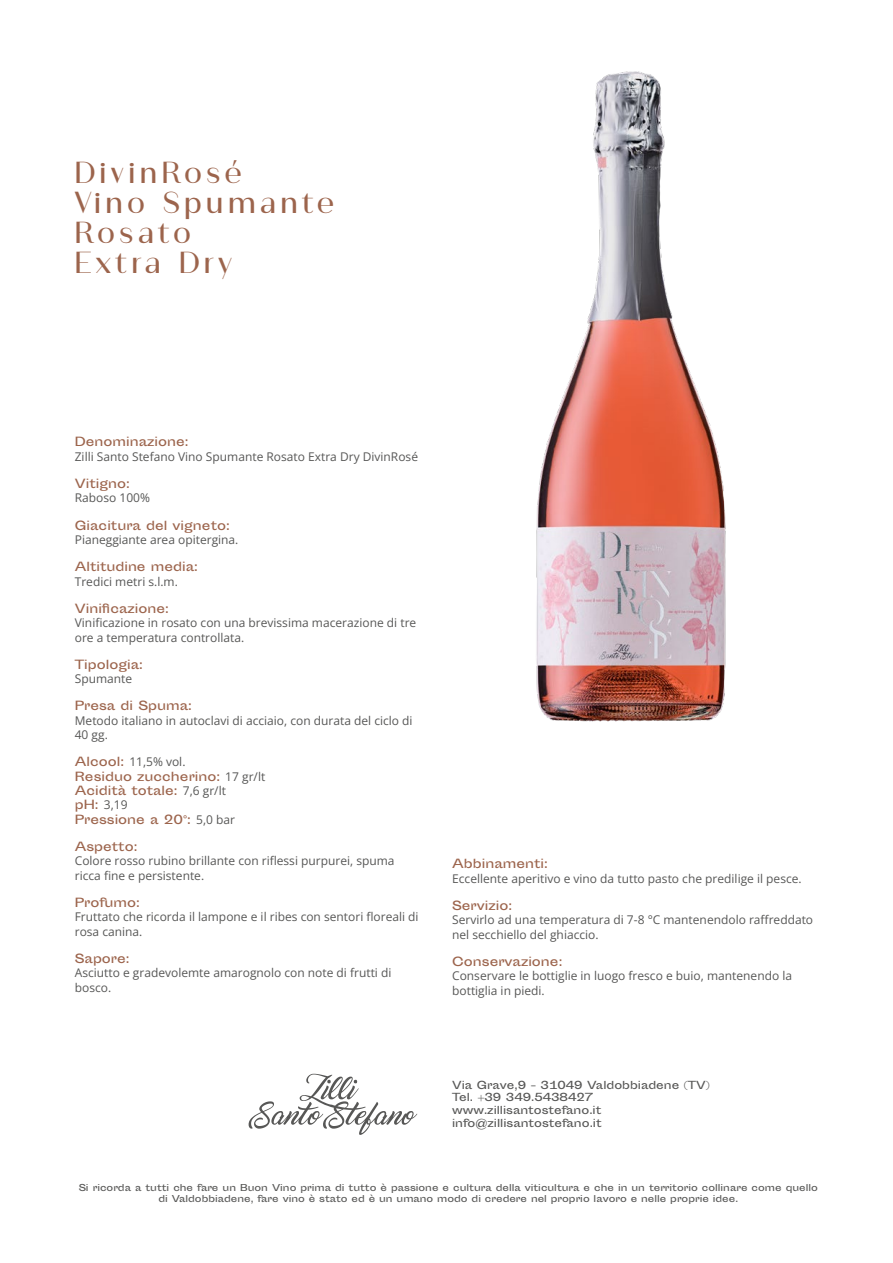
<style>
.page{position:relative;width:893px;height:1263px;background:#fff}
.page>*{position:absolute;margin:0;border:0;box-sizing:border-box;transform-origin:0 0}
.t1{font:500 30.45px/30.2px "Ravensara Sans";letter-spacing:.14em;color:#9c644c}
.t2{font:12px/14.4px "Open Sans";color:#575756}
.t3{font:12px/14.4px "Sporting Grotesque";color:#9c644c}
.t4{font:10.5px/12.6px "Sporting Grotesque";color:#575756}
.t5{font:9px/10.8px "Sporting Grotesque";color:#575756;text-align:center}
.s1{font-family:"Sporting Grotesque";color:#9c644c}
.s2{font-family:"Open Sans";color:#575756}
</style>
<div class="page">
<svg style="left:249px;top:1074px;width:168px;height:61px"></svg>
<img style="left:536px;top:71px;width:190px;height:651px">
<h1 class="t1" style="left:75px;top:158px;width:261px">DivinRosé<br>Vino Spumante<br>Rosato<br>Extra Dry</h1>
<p class="t3" style="left:75px;top:435px;width:115px">Denominazione:</p>
<p class="t2" style="left:75px;top:449px;width:345px">Zilli Santo Stefano Vino Spumante Rosato Extra Dry DivinRosé</p>
<p class="t3" style="left:75px;top:477px;width:56px">Vitigno:</p>
<p class="t2" style="left:75px;top:491px;width:77px">Raboso 100%</p>
<p class="t3" style="left:75px;top:518px;width:156px">Giacitura del vigneto:</p>
<p class="t2" style="left:75px;top:532px;width:165px">Pianeggiante area opitergina.</p>
<p class="t3" style="left:75px;top:560px;width:125px">Altitudine media:</p>
<p class="t2" style="left:75px;top:574px;width:105px">Tredici metri s.l.m.</p>
<p class="t3" style="left:75px;top:601px;width:96px">Vinificazione:</p>
<p class="t2" style="left:75px;top:615px;width:343px">Vinificazione in rosato con una brevissima macerazione di tre ore a temperatura controllata.</p>
<p class="t3" style="left:75px;top:657px;width:70px">Tipologia:</p>
<p class="t2" style="left:75px;top:671px;width:59px">Spumante</p>
<p class="t3" style="left:75px;top:699px;width:119px">Presa di Spuma:</p>
<p class="t2" style="left:75px;top:713px;width:339px">Metodo italiano in autoclavi di acciaio, con durata del ciclo di<br>40 gg.</p>
<p class="t2" style="left:75px;top:754px;width:112px"><span class="s1">Alcool:</span> 11,5% vol.</p>
<p class="t3" style="left:75px;top:769px;width:192px">Residuo zuccherino: <span class="s2">17 gr/lt<br></span>Acidità totale: <span class="s2">7,6 gr/lt</span></p>
<p class="t2" style="left:75px;top:797px;width:54px"><span class="s1">pH:</span> 3,19</p>
<p class="t3" style="left:75px;top:812px;width:162px">Pressione a 20°: <span class="s2">5,0 bar</span></p>
<p class="t3" style="left:75px;top:840px;width:64px">Aspetto:</p>
<p class="t2" style="left:75px;top:853px;width:321px">Colore rosso rubino brillante con riflessi purpurei, spuma ricca fine e persistente.</p>
<p class="t3" style="left:75px;top:895px;width:67px">Profumo:</p>
<p class="t2" style="left:75px;top:909px;width:345px">Fruttato che ricorda il lampone e il ribes con sentori floreali di rosa canina.</p>
<p class="t3" style="left:75px;top:951px;width:56px">Sapore:</p>
<p class="t2" style="left:75px;top:965px;width:318px">Asciutto e gradevolemte amarognolo con note di frutti di bosco.</p>
<p class="t3" style="left:452px;top:857px;width:97px">Abbinamenti:</p>
<p class="t2" style="left:452px;top:871px;width:351px">Eccellente aperitivo e vino da tutto pasto che predilige il pesce.</p>
<p class="t3" style="left:452px;top:899px;width:61px">Servizio:</p>
<p class="t2" style="left:452px;top:912px;width:363px">Servirlo ad una temperatura di 7-8 °C mantenendolo raffreddato nel secchiello del ghiaccio.</p>
<p class="t3" style="left:452px;top:955px;width:112px">Conservazione:</p>
<p class="t2" style="left:452px;top:968px;width:341px">Conservare le bottiglie in luogo fresco e buio, mantenendo la bottiglia in piedi.</p>
<p class="t4" style="left:452px;top:1079px;width:259px">Via Grave,9 - 31049 Valdobbiadene (TV)<br>Tel. +39 349.5438427 www.zillisantostefano.it info@zillisantostefano.it</p>
<p class="t5" style="left:79px;top:1183px;width:741px">Si ricorda a tutti che fare un Buon Vino prima di tutto è passione e cultura della viticultura e che in un territorio collinare come quello di Valdobbiadene, fare vino è stato ed è un umano modo di credere nel proprio lavoro e nelle proprie idee.</p>
</div>
